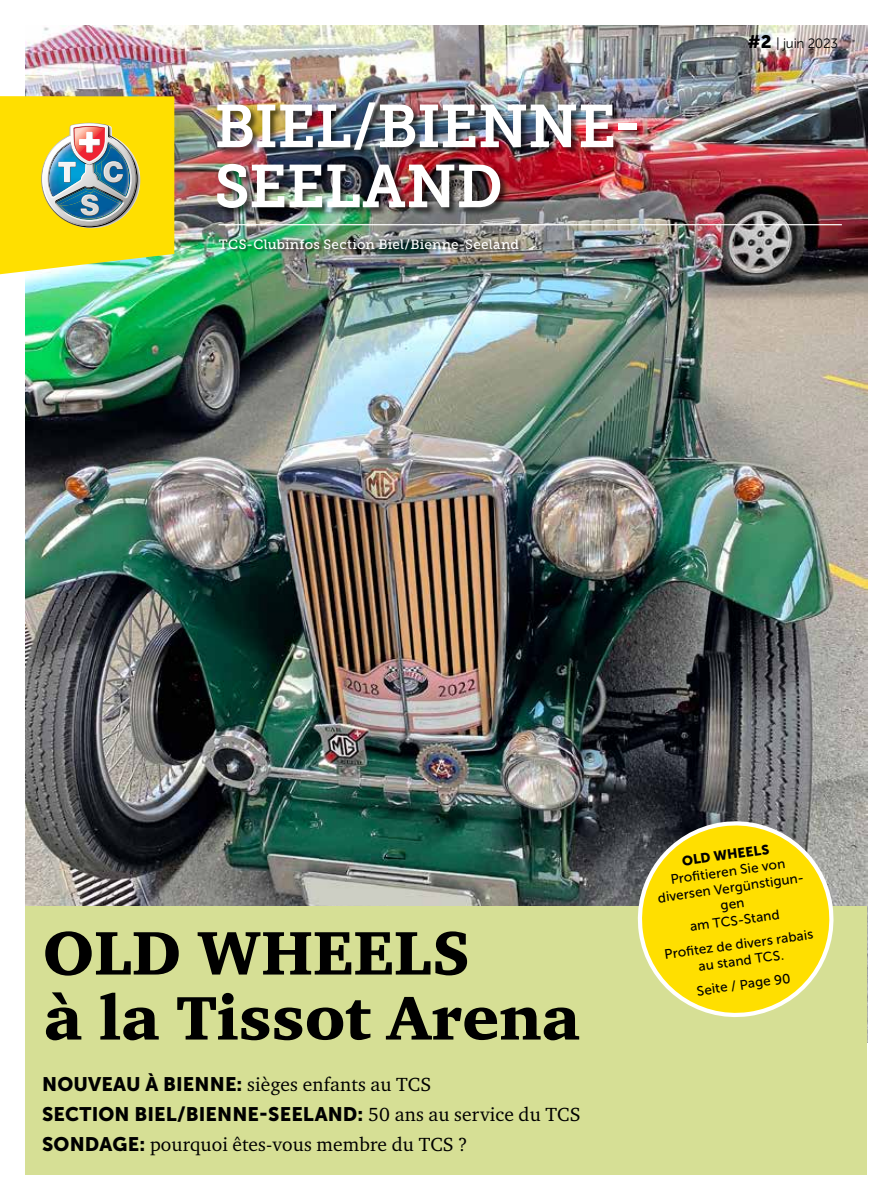
<style>
.page{position:relative;width:893px;height:1200px;background:#fff}
.page>*{position:absolute;margin:0;border:0;box-sizing:border-box;transform-origin:0 0}
.t1{font:900 63px "Charter ITC Std";color:#000}
.t2{font:60px/60px "Museo Slab 700";letter-spacing:-.01em;color:#fff}
.t3{font:19.5px "Charter ITC Pro";letter-spacing:.01em;color:#000}
.t4{font:19.5px "Museo Sans 900";letter-spacing:.01em;color:#000}
.t5{font:13.5px/16.5px "Museo Sans 500";color:#000;text-align:center}
.t6{font:13.5px "Museo Slab 500";letter-spacing:.015em;color:#fff}
.t7{font:13.5px "Museo Sans 300";letter-spacing:-.015em;color:#000}
.t8{font:13.5px "Museo Sans 900";color:#000}
.s1{font-family:"Museo Sans 900";font-size:18px}
.s2{font-family:"Museo Sans 900"}
.s3{font-family:"Charter ITC Pro"}
</style>
<div class="page">
<img style="left:26px;top:26px;width:841px;height:880px">
<hr style="left:218px;top:224px;width:624px;height:1px;background:#fff">
<div style="left:26px;top:906px;width:841px;height:268px;background:#d6df95"></div>
<div style="left:217px;top:102px;width:428px;height:114px;background:#000;opacity:.6"></div>
<div style="left:219px;top:239px;width:303px;height:14px;background:#000;opacity:.6"></div>
<svg style="left:633px;top:816px;width:205px;height:201px;background:#e3cf31"></svg>
<img style="left:0;top:96px;width:174px;height:178px">
<h2 class="t2" style="left:214px;top:97px;width:428px">BIEL/BIENNE-<br>SEELAND</h2>
<p class="t6" style="left:219px;top:237px;width:301px">TCS-Clubinfos Section Biel/Bienne-Seeland</p>
<p class="t7" style="left:748px;top:36px;width:92px"><span class="s1">#2</span> | juin 2023</p>
<h1 class="t1" style="left:43px;top:913px;width:429px">OLD WHEELS</h1>
<h1 class="t1" style="left:44px;top:978px;width:538px">à la Tissot Arena</h1>
<h3 class="t3" style="left:42px;top:1072px;width:390px"><span class="s2">NOUVEAU À BIENNE:</span> sièges enfants au TCS</h3>
<h3 class="t4" style="left:42px;top:1102px;width:540px">SECTION BIEL/BIENNE-SEELAND: <span class="s3">50 ans au service du TCS</span></h3>
<h3 class="t3" style="left:42px;top:1131px;width:427px"><span class="s2">SONDAGE:</span> pourquoi êtes-vous membre du TCS ?</h3>
<p class="t8" style="left:681px;top:853px;width:89px;rotate:-8deg">OLD WHEELS</p>
<p class="t5" style="left:654px;top:873px;width:149px;rotate:-8deg">Profi tieren Sie von diversen Vergünstigun&shy;gen<br>am TCS-Stand</p>
<p class="t5" style="left:663px;top:946px;width:152px;rotate:-8deg">Profi tez de divers rabais au stand TCS.</p>
<p class="t5" style="left:696px;top:982px;width:96px;rotate:-8deg">Seite / Page 90</p>
</div>
